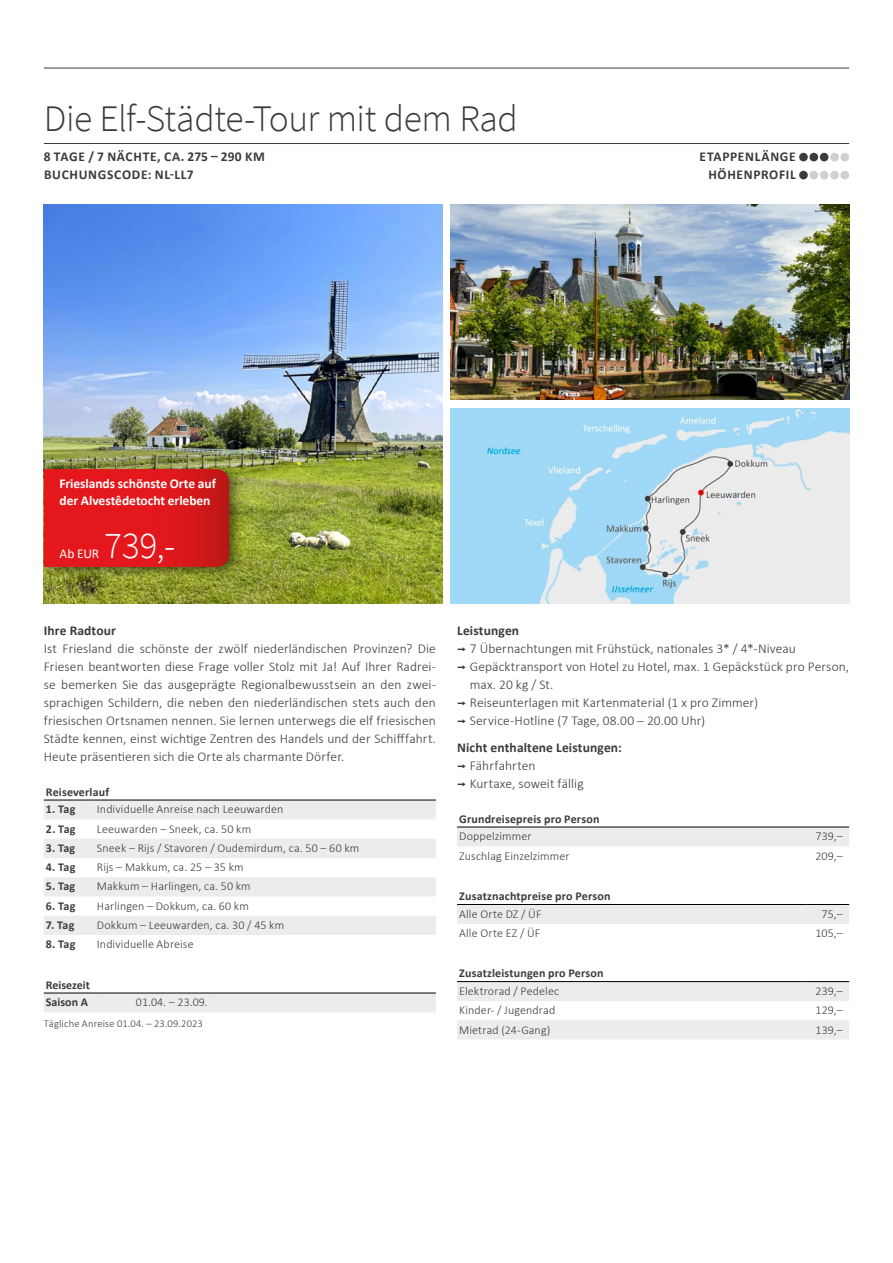
<style>
.page{position:relative;width:893px;height:1263px;background:#fff}
.page>*{position:absolute;margin:0;border:0;box-sizing:border-box;transform-origin:0 0}
.t1{font:300 37.5px "Source Sans Pro";letter-spacing:-.015em;color:#3b3b3a}
.t2{font:300 37.5px "Source Sans Pro";color:#fff}
.t3{font:300 13.5px/18px "Calibri";letter-spacing:.005em;color:#3b3b3a;text-align:justify}
.t4{font:700 13.5px/18px "Calibri";letter-spacing:.045em;color:#3b3b3a}
.t5{font:700 13.5px/17.2px "Calibri";letter-spacing:-.005em;color:#fff}
.t6{font:700 13.5px "Calibri";letter-spacing:.01em;color:#3b3b3a}
.t7{font:13.5px "Calibri";color:#fff}
.t8{font:300 12px "Calibri";letter-spacing:.01em;color:#3b3b3a}
.t9{font:700 12px/17.7px "Calibri";letter-spacing:.015em;color:#3b3b3a}
.t10{font:300 10.5px "Calibri";letter-spacing:.015em;color:#3b3b3a}
.s1{font-family:"Interstate";font-weight:400}
.s2{font-weight:700}
</style>
<div class="page">
<img style="left:44px;top:204px;width:398px;height:400px">
<img style="left:451px;top:204px;width:398px;height:196px">
<img style="left:451px;top:408px;width:398px;height:196px">
<div style="left:40px;top:463px;width:204px;height:116px;background:#000;opacity:.45"></div>
<svg style="left:44px;top:469px;width:185px;height:98px;background:#dc171b"></svg>
<hr style="left:44px;top:143px;width:805px;height:1px;background:#3b3b3a">
<hr style="left:44px;top:68px;width:805px;height:1px;background:#3b3b3a">
<div style="left:799px;top:153px;width:9px;height:8px;background:#3b3b3a;border-radius:50%"></div>
<div style="left:809px;top:153px;width:9px;height:8px;background:#3b3b3a;border-radius:50%"></div>
<div style="left:820px;top:153px;width:8px;height:8px;background:#3b3b3a;border-radius:50%"></div>
<div style="left:830px;top:153px;width:9px;height:8px;background:#cfd0d0;border-radius:50%"></div>
<div style="left:840px;top:153px;width:9px;height:8px;background:#cfd0d0;border-radius:50%"></div>
<div style="left:799px;top:171px;width:9px;height:8px;background:#3b3b3a;border-radius:50%"></div>
<div style="left:809px;top:171px;width:9px;height:8px;background:#cfd0d0;border-radius:50%"></div>
<div style="left:820px;top:171px;width:8px;height:8px;background:#cfd0d0;border-radius:50%"></div>
<div style="left:830px;top:171px;width:9px;height:8px;background:#cfd0d0;border-radius:50%"></div>
<div style="left:840px;top:171px;width:9px;height:8px;background:#cfd0d0;border-radius:50%"></div>
<svg style="left:44px;top:801px;width:392px;height:134px;fill:#ececed"></svg>
<hr style="left:44px;top:800px;width:51px;height:1px;background:#000">
<hr style="left:95px;top:800px;width:341px;height:1px;background:#000">
<div style="left:44px;top:994px;width:392px;height:18px;background:#ececed"></div>
<hr style="left:44px;top:993px;width:59px;height:1px;background:#000">
<hr style="left:103px;top:993px;width:111px;height:1px;background:#000">
<hr style="left:214px;top:993px;width:111px;height:1px;background:#000">
<hr style="left:325px;top:993px;width:111px;height:1px;background:#000">
<div style="left:457px;top:828px;width:392px;height:18px;background:#ececed"></div>
<hr style="left:457px;top:827px;width:349px;height:1px;background:#000">
<hr style="left:806px;top:827px;width:43px;height:1px;background:#000">
<div style="left:457px;top:905px;width:392px;height:19px;background:#ececed"></div>
<hr style="left:457px;top:904px;width:349px;height:1px;background:#000">
<hr style="left:806px;top:904px;width:43px;height:1px;background:#000">
<svg style="left:457px;top:982px;width:392px;height:57px"></svg>
<hr style="left:457px;top:981px;width:349px;height:1px;background:#000">
<hr style="left:806px;top:981px;width:43px;height:1px;background:#000">
<h1 class="t1" style="left:44px;top:96px;width:476px">Die Elf-Städte-Tour mit dem Rad</h1>
<p class="t4" style="left:44px;top:147px;width:223px">8 TAGE / 7 NÄCHTE, CA. 275 – 290 KM<br>BUCHUNGSCODE: NL-LL7</p>
<p class="t5" style="left:60px;top:474px;width:158px">Frieslands schönste Orte auf der Alvestêdetocht erleben</p>
<h1 class="t2" style="left:104px;top:522px;width:73px">739,-</h1>
<p class="t7" style="left:60px;top:544px;width:41px">Ab EUR</p>
<p class="t4" style="left:700px;top:147px;width:98px;text-align:right">ETAPPENLÄNGE<br>HÖHENPROFIL</p>
<p class="t6" style="left:44px;top:621px;width:74px">Ihre Radtour</p>
<p class="t3" style="left:44px;top:640px;width:394px">Ist Friesland die schönste der zwölf niederländischen Provinzen? Die Friesen beantworten diese Frage voller Stolz mit Ja! Auf Ihrer Radrei&shy;se bemerken Sie das ausgeprägte Regionalbewusstsein an den zwei&shy;sprachigen Schildern, die neben den niederländischen stets auch den friesischen Ortsnamen nennen. Sie lernen unterwegs die elf friesischen Städte kennen, einst wichtige Zentren des Handels und der Schifffahrt.<br>Heute präsentieren sich die Orte als charmante Dörfer.</p>
<p class="t9" style="left:46px;top:782px;width:65px">Reiseverlauf</p>
<p class="t9" style="left:46px;top:800px;width:31px">1. Tag</p>
<p class="t8" style="left:97px;top:802px;width:188px">Individuelle Anreise nach Leeuwarden</p>
<p class="t9" style="left:46px;top:819px;width:31px">2. Tag</p>
<p class="t8" style="left:97px;top:821px;width:156px">Leeuwarden – Sneek, ca. 50 km</p>
<p class="t9" style="left:46px;top:839px;width:31px">3. Tag</p>
<p class="t8" style="left:97px;top:840px;width:264px">Sneek – Rijs / Stavoren / Oudemirdum, ca. 50 – 60 km</p>
<p class="t9" style="left:46px;top:858px;width:31px">4. Tag</p>
<p class="t8" style="left:97px;top:860px;width:148px">Rijs – Makkum, ca. 25 – 35 km</p>
<p class="t9" style="left:46px;top:877px;width:31px">5. Tag</p>
<p class="t8" style="left:97px;top:879px;width:155px">Makkum – Harlingen, ca. 50 km</p>
<p class="t9" style="left:46px;top:896px;width:31px">6. Tag</p>
<p class="t8" style="left:97px;top:898px;width:153px">Harlingen – Dokkum, ca. 60 km</p>
<p class="t9" style="left:46px;top:916px;width:30px">7. Tag</p>
<p class="t8" style="left:97px;top:917px;width:189px">Dokkum – Leeuwarden, ca. 30 / 45 km</p>
<p class="t9" style="left:46px;top:935px;width:31px">8. Tag</p>
<p class="t8" style="left:97px;top:937px;width:98px">Individuelle Abreise</p>
<p class="t9" style="left:46px;top:975px;width:45px">Reisezeit<br>Saison A</p>
<p class="t8" style="left:136px;top:995px;width:73px">01.04. – 23.09.</p>
<p class="t10" style="left:44px;top:1017px;width:161px">Tägliche Anreise 01.04. – 23.09.2023</p>
<p class="t6" style="left:457px;top:621px;width:64px">Leistungen</p>
<p class="t3" style="left:457px;top:640px;width:340px"><span class="s1">¬</span> 7 Übernachtungen mit Frühstück, nationales 3* / 4*-Niveau</p>
<p class="t3" style="left:457px;top:658px;width:393px"><span class="s1">¬</span> Gepäcktransport von Hotel zu Hotel, max. 1 Gepäckstück pro Person,</p>
<p class="t3" style="left:470px;top:676px;width:85px">max. 20 kg / St.</p>
<p class="t3" style="left:457px;top:694px;width:302px"><span class="s1">¬</span> Reiseunterlagen mit Kartenmaterial (1 x pro Zimmer)</p>
<p class="t3" style="left:457px;top:712px;width:250px"><span class="s1">¬</span> Service-Hotline (7 Tage, 08.00 – 20.00 Uhr)</p>
<p class="t3" style="left:457px;top:739px;width:166px;text-align:left"><span class="s2">Nicht enthaltene Leistungen: </span><span class="s1">¬</span> Fährfahrten<br><span class="s1">¬</span> Kurtaxe, soweit fällig</p>
<p class="t9" style="left:459px;top:809px;width:142px">Grundreisepreis pro Person</p>
<p class="t8" style="left:459px;top:829px;width:74px">Doppelzimmer</p>
<p class="t8" style="left:816px;top:829px;width:29px">739,–</p>
<p class="t8" style="left:459px;top:848px;width:112px">Zuschlag Einzelzimmer</p>
<p class="t8" style="left:815px;top:848px;width:29px">209,–</p>
<p class="t9" style="left:459px;top:887px;width:153px">Zusatznachtpreise pro Person</p>
<p class="t8" style="left:459px;top:906px;width:84px">Alle Orte DZ / ÜF</p>
<p class="t8" style="left:822px;top:906px;width:23px">75,–</p>
<p class="t8" style="left:459px;top:926px;width:83px">Alle Orte EZ / ÜF</p>
<p class="t8" style="left:815px;top:926px;width:29px">105,–</p>
<p class="t9" style="left:459px;top:964px;width:146px">Zusatzleistungen pro Person</p>
<p class="t8" style="left:459px;top:983px;width:101px">Elektrorad / Pedelec</p>
<p class="t8" style="left:816px;top:983px;width:29px">239,–</p>
<p class="t8" style="left:459px;top:1003px;width:98px">Kinder- / Jugendrad</p>
<p class="t8" style="left:815px;top:1003px;width:29px">129,–</p>
<p class="t8" style="left:459px;top:1022px;width:93px">Mietrad (24-Gang)</p>
<p class="t8" style="left:815px;top:1022px;width:29px">139,–</p>
</div>
